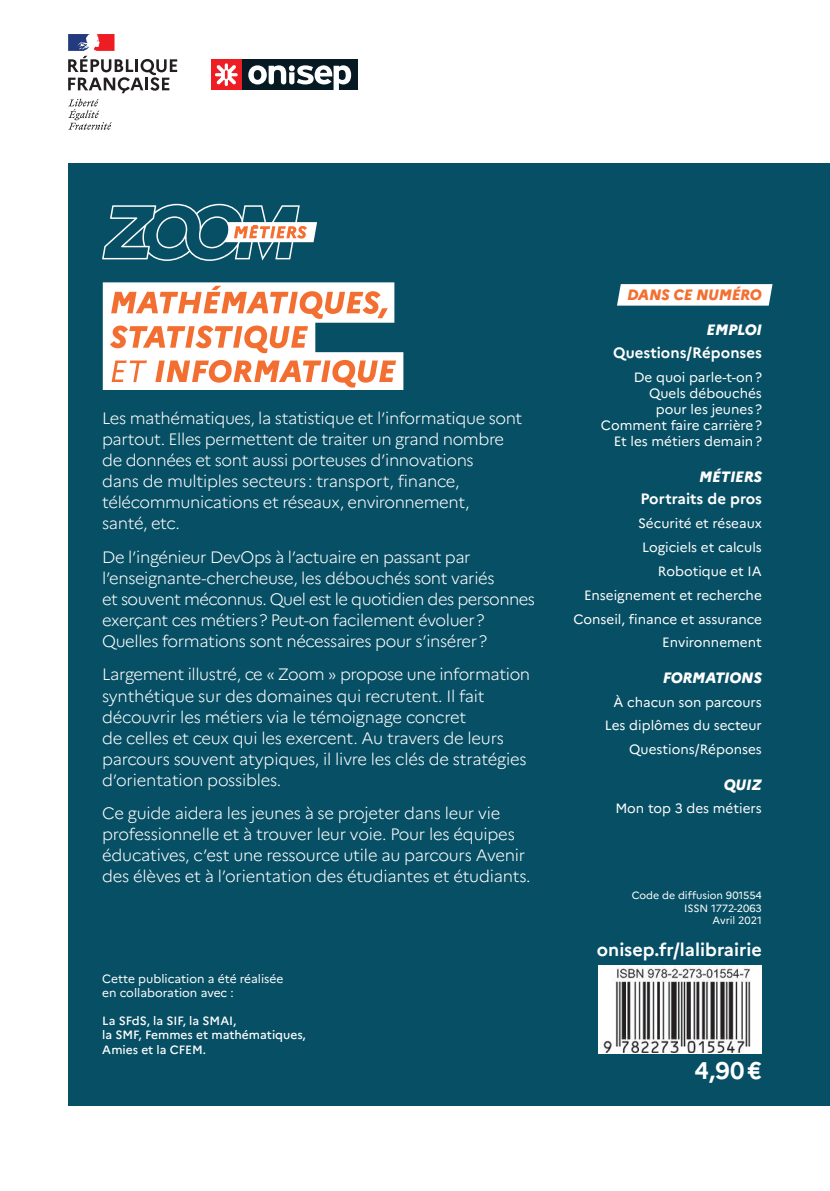
<style>
.page{position:relative;width:830px;height:1191px;background:#fff}
.page>*{position:absolute;margin:0;border:0;box-sizing:border-box;transform-origin:0 0}
.t1{font:700 24px "Marianne";color:#fff}
.t2{font:700 18px "Marianne";color:#fff}
.t3{font:300 16.5px/21px "Marianne";letter-spacing:-.025em;color:#fff}
.t4{font:700 15px "Marianne";color:#fff}
.t5{font:italic 800 15px "Marianne";letter-spacing:-.015em;color:#fff}
.t6{font:italic 800 15px "Marianne";letter-spacing:-.015em;color:#f36f31}
.t7{font:13.5px/23.9px "Marianne";color:#fff;text-align:right}
.t8{font:500 12px/14.4px "Marianne";color:#fff}
.t9{font:12px/14.4px "Marianne";color:#fff}
.t10{font:10.5px/12.6px "Marianne";color:#fff;text-align:right}
</style>
<div class="page">
<svg style="left:68px;top:99px;width:44px;height:31px"></svg>
<svg style="left:68px;top:34px;width:109px;height:59px"></svg>
<div style="left:68px;top:163px;width:761px;height:943px;background:#074f64"></div>
<svg style="left:102px;top:204px;width:215px;height:57px"></svg>
<svg style="left:617px;top:284px;width:155px;height:22px;background:#f4f7f8"></svg>
<div style="left:242px;top:59px;width:115px;height:31px;background:#071922"></div>
<svg style="left:248px;top:65px;width:103px;height:25px"></svg>
<div style="left:211px;top:59px;width:31px;height:31px;background:#ee1d23"></div>
<svg style="left:215px;top:63px;width:22px;height:23px"></svg>
<div style="left:598px;top:965px;width:163px;height:88px;background:#fff"></div>
<img style="left:603px;top:966px;width:148px;height:86px">
<svg style="left:103px;top:282px;width:300px;height:108px;background:#e4c8b9"></svg>
<p class="t3" style="left:102px;top:409px;width:421px">Les mathématiques, la statistique et l’informatique sont partout. Elles permettent de traiter un grand nombre de données et sont aussi porteuses d’innovations<br>dans de multiples secteurs: transport, finance, télécommunications et réseaux, environnement,<br>santé, etc.</p>
<p class="t3" style="left:102px;top:548px;width:434px">De l’ingénieur DevOps à l’actuaire en passant par l’enseignante-chercheuse, les débouchés sont variés<br>et souvent méconnus. Quel est le quotidien des personnes exerçant ces métiers? Peut-on facilement évoluer?<br>Quelles formations sont nécessaires pour s’insérer ?</p>
<p class="t3" style="left:102px;top:666px;width:429px">Largement illustré, ce Zoom propose une information synthétique sur des domaines qui recrutent. Il fait découvrir les métiers via le témoignage concret<br>de celles et ceux qui les exercent. Au travers de leurs parcours souvent atypiques, il livre les clés de stratégies d’orientation possibles.</p>
<p class="t3" style="left:102px;top:804px;width:430px">Ce guide aidera les jeunes à se projeter dans leur vie professionnelle et à trouver leur voie. Pour les équipes éducatives, c’est une ressource utile au parcours Avenir des élèves et à l’orientation des étudiantes et étudiants.</p>
<p class="t9" style="left:102px;top:972px;width:183px">Cette publication a été réalisée en collaboration avec :</p>
<p class="t8" style="left:102px;top:1013px;width:205px">La SFdS, la SIF, la SMAI,<br>la SMF, Femmes et mathématiques,<br>Amies et la CFEM.</p>
<p class="t6" style="left:627px;top:286px;width:136px">DANS CE NUMÉRO</p>
<p class="t5" style="left:706px;top:322px;width:57px">EMPLOI</p>
<p class="t4" style="left:613px;top:346px;width:150px">Questions/Réponses</p>
<p class="t7" style="left:600px;top:370px;width:162px;line-height:16.2px">De quoi parle-t-on ?<br>Quels débouchés<br>pour les jeunes ?<br>Comment faire carrière ?<br>Et les métiers demain ?</p>
<p class="t5" style="left:698px;top:468px;width:64px">MÉTIERS</p>
<p class="t4" style="left:640px;top:493px;width:123px">Portraits de pros</p>
<p class="t7" style="left:573px;top:513px;width:190px">Sécurité et réseaux<br>Logiciels et calculs<br>Robotique et IA<br>Enseignement et recherche<br>Conseil, finance et assurance<br>Environnement</p>
<p class="t5" style="left:662px;top:669px;width:101px">FORMATIONS</p>
<p class="t7" style="left:604px;top:691px;width:158px">À chacun son parcours<br>Les diplômes du secteur<br>Questions/Réponses</p>
<p class="t5" style="left:723px;top:776px;width:39px">QUIZ</p>
<p class="t7" style="left:615px;top:798px;width:148px">Mon top 3 des métiers</p>
<p class="t10" style="left:631px;top:890px;width:132px">Code de diffusion 901554<br>ISSN 1772-2063<br>Avril 2021</p>
<p class="t2" style="left:596px;top:942px;width:166px">onisep.fr/lalibrairie</p>
<h1 class="t1" style="left:694px;top:1061px;width:69px">4,90 €</h1>
</div>
